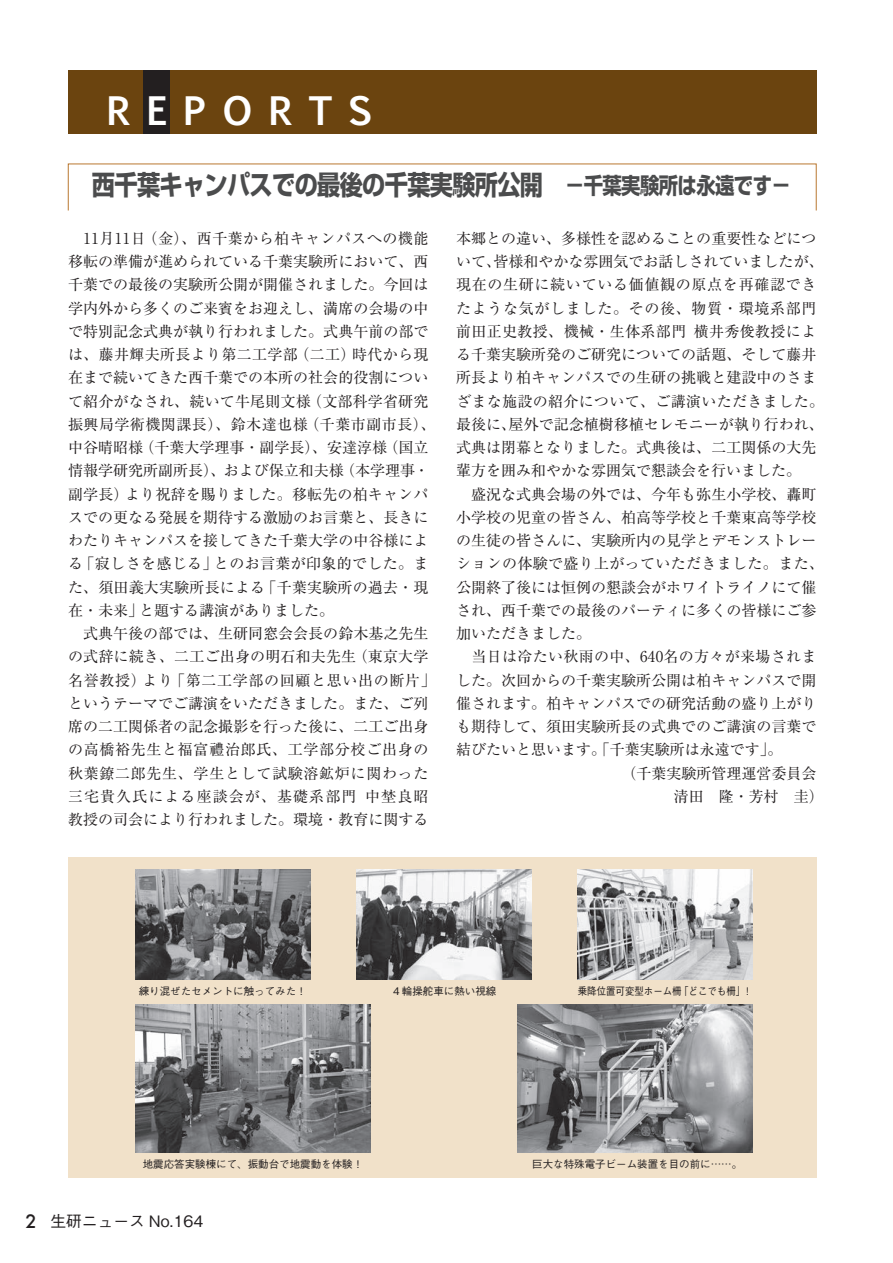
<style>
.page{position:relative;width:893px;height:1263px;background:#fff}
.page>*{position:absolute;margin:0;border:0;box-sizing:border-box;transform-origin:0 0}
.t1{font:700 37.5px "Euphemia UCAS";letter-spacing:.42em;color:#fff}
.t2{font:700 27px "Shin Go Pro";letter-spacing:-.03em;color:#4b4c4d;scale:.86 1}
.t3{font:500 15.75px "Gothic BBB Pro";color:#231f20}
.t4{font:15px/23.2px "Ryumin Pro";color:#231f20}
.t5{font:15px "Ryumin Pro";letter-spacing:.025em;color:#231f20}
.t6{font:15px "Ryumin Pro";letter-spacing:.045em;color:#231f20}
.t7{font:15px "Ryumin Pro";letter-spacing:.02em;color:#231f20}
.t8{font:500 10.5px "Gothic BBB Pr 5";color:#231f20}
.t9{font:500 10.5px "Gothic BBB Pr 5";color:#231f20;scale:.9 1}
.s1{font-size:22.5px}
.s2{font-family:"Futura";font-size:18px}
</style>
<div class="page">
<div style="left:68px;top:70px;width:748px;height:64px;background:#6b440f"></div>
<div style="left:143px;top:70px;width:26px;height:64px;background:#231f20"></div>
<div style="left:68px;top:857px;width:748px;height:321px;background:#f1e1c9"></div>
<img style="left:135px;top:869px;width:175px;height:110px">
<img style="left:357px;top:869px;width:174px;height:110px">
<img style="left:578px;top:869px;width:175px;height:110px">
<img style="left:135px;top:1005px;width:236px;height:147px">
<img style="left:517px;top:1005px;width:236px;height:147px">
<h1 class="t1" style="left:107px;top:83px;width:268px">REPORTS</h1>
<h2 class="t2" style="left:92px;top:164px;width:814px">西千葉キャンパスでの最後の千葉実験所公開　<span class="s1">－千葉実験所は永遠です－</span></h2>
<p class="t4" style="left:68px;top:226px;width:369px">　11月11日（金）、西千葉から柏キャンパスへの機能移転の準備が進められている千葉実験所において、西千葉での最後の実験所公開が開催されました。今回は学内外から多くのご来賓をお迎えし、満席の会場の中で特別記念式典が執り行われました。式典午前の部では、藤井輝夫所長より第二工学部（二工）時代から現在まで続いてきた西千葉での本所の社会的役割について紹介がなされ、続いて牛尾則文様（文部科学省研究振興局学術機関課長）、鈴木達也様（千葉市副市長）、中谷晴昭様（千葉大学理事・副学長）、安達淳様（国立情報学研究所副所長）、および保立和夫様（本学理事・副学長）より祝辞を賜りました。移転先の柏キャンパスでの更なる発展を期待する激励のお言葉と、長きにわたりキャンパスを接してきた千葉大学の中谷様による「寂しさを感じる」とのお言葉が印象的でした。また、須田義大実験所長による「千葉実験所の過去・現在・未来」と題する講演がありました。<br>　式典午後の部では、生研同窓会会長の鈴木基之先生の式辞に続き、二工ご出身の明石和夫先生（東京大学名誉教授）より「第二工学部の回顧と思い出の断片」というテーマでご講演をいただきました。また、ご列席の二工関係者の記念撮影を行った後に、二工ご出身の高橋裕先生と福富禮治郎氏、工学部分校ご出身の秋葉鐐二郎先生、学生として試験溶鉱炉に関わった三宅貴久氏による座談会が、基礎系部門 中埜良昭教授の司会により行われました。環境・教育に関する</p>
<p class="t4" style="left:456px;top:226px;width:362px">本郷との違い、多様性を認めることの重要性などにつ</p>
<p class="t4" style="left:456px;top:249px;width:369px">いて、皆様和やかな雰囲気でお話しされていましたが、</p>
<p class="t6" style="left:456px;top:273px;width:362px">現在の生研に続いている価値観の原点を再確認でき</p>
<p class="t6" style="left:456px;top:296px;width:362px">たような気がしました。その後、物質・環境系部門</p>
<p class="t5" style="left:456px;top:319px;width:362px">前田正史教授、機械・生体系部門 横井秀俊教授によ</p>
<p class="t4" style="left:456px;top:342px;width:362px">る千葉実験所発のご研究についての話題、そして藤井</p>
<p class="t4" style="left:456px;top:365px;width:362px">所長より柏キャンパスでの生研の挑戦と建設中のさま</p>
<p class="t5" style="left:456px;top:389px;width:369px">ざまな施設の紹介について、ご講演いただきました。</p>
<p class="t4" style="left:456px;top:412px;width:369px">最後に、屋外で記念植樹移植セレモニーが執り行われ、</p>
<p class="t4" style="left:456px;top:435px;width:362px">式典は閉幕となりました。式典後は、二工関係の大先</p>
<p class="t4" style="left:456px;top:458px;width:346px">輩方を囲み和やかな雰囲気で懇談会を行いました。</p>
<p class="t4" style="left:456px;top:481px;width:362px">　盛況な式典会場の外では、今年も弥生小学校、轟町</p>
<p class="t4" style="left:456px;top:505px;width:362px">小学校の児童の皆さん、柏高等学校と千葉東高等学校</p>
<p class="t4" style="left:456px;top:528px;width:362px">の生徒の皆さんに、実験所内の見学とデモンストレー</p>
<p class="t5" style="left:456px;top:552px;width:369px">ションの体験で盛り上がっていただきました。また、</p>
<p class="t4" style="left:456px;top:574px;width:362px">公開終了後には恒例の懇談会がホワイトライノにて催</p>
<p class="t4" style="left:456px;top:598px;width:362px">され、西千葉での最後のパーティに多くの皆様にご参</p>
<p class="t4" style="left:456px;top:621px;width:136px">加いただきました。</p>
<p class="t7" style="left:456px;top:645px;width:362px">　当日は冷たい秋雨の中、640名の方々が来場されま</p>
<p class="t4" style="left:456px;top:667px;width:362px">した。次回からの千葉実験所公開は柏キャンパスで開</p>
<p class="t4" style="left:456px;top:691px;width:362px">催されます。柏キャンパスでの研究活動の盛り上がり</p>
<p class="t4" style="left:456px;top:714px;width:362px">も期待して、須田実験所長の式典でのご講演の言葉で</p>
<p class="t4" style="left:456px;top:737px;width:328px">結びたいと思います。「千葉実験所は永遠です」。</p>
<p class="t4" style="left:621px;top:760px;width:196px">（千葉実験所管理運営委員会</p>
<p class="t4" style="left:674px;top:784px;width:151px">清田　隆・芳村　圭）</p>
<p class="t8" style="left:139px;top:982px;width:170px">練り混ぜたセメントに触ってみた！</p>
<p class="t8" style="left:391px;top:982px;width:106px">４輪操舵車に熱い視線</p>
<p class="t9" style="left:578px;top:982px;width:195px">乗降位置可変型ホーム柵「どこでも柵」！</p>
<p class="t8" style="left:143px;top:1155px;width:222px">地震応答実験棟にて、振動台で地震動を体験！</p>
<p class="t8" style="left:532px;top:1155px;width:211px">巨大な特殊電子ビーム装置を目の前に……。</p>
<p class="t3" style="left:26px;top:1208px;width:179px"><span class="s2">2</span> 生研ニュース No.164</p>
</div>
